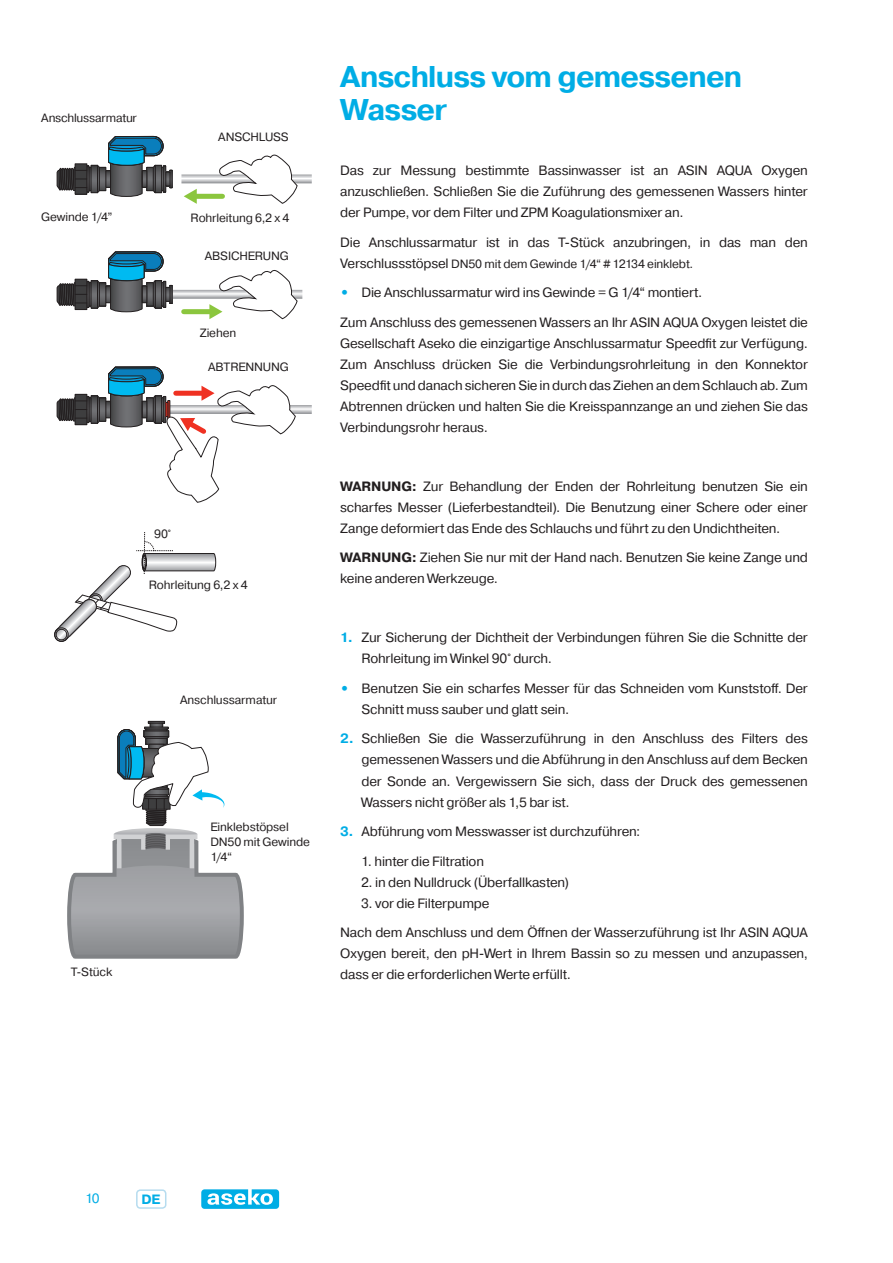
<style>
.page{position:relative;width:893px;height:1263px;background:#fff}
.page>*{position:absolute;margin:0;border:0;box-sizing:border-box;transform-origin:0 0}
.t1{font:700 30px/33px "Pragmatica";letter-spacing:-.03em;color:#00ade5}
.t2{font:13.5px/21px "Pragmatica";letter-spacing:-.015em;color:#231f20}
.t3{font:13.5px "Pragmatica";color:#00ade5}
.t4{font:700 13.5px "Pragmatica";color:#00ade5}
.t5{font:12px/15px "Pragmatica";letter-spacing:-.01em;color:#231f20}
.s1{font-size:13.5px}
.s2{font-weight:700;color:#00ade5}
.s3{font-weight:700}
</style>
<div class="page">
<div style="left:136px;top:1189px;width:30px;height:20px;border:2px solid #b6dcef;border-radius:4px"></div>
<svg style="left:201px;top:1189px;width:78px;height:20px"></svg>
<div style="left:163px;top:165px;width:3px;height:28px;border:1px solid #231f20"></div>
<div style="left:169px;top:170px;width:4px;height:18px;border:1px solid #231f20"></div>
<svg style="left:167px;top:173px;width:2px;height:11px"></svg>
<div style="left:165px;top:171px;width:6px;height:15px;border:1px solid #231f20"></div>
<svg style="left:56px;top:135px;width:108px;height:62px"></svg>
<svg style="left:181px;top:154px;width:131px;height:50px"></svg>
<div style="left:163px;top:281px;width:3px;height:27px;border:1px solid #231f20"></div>
<div style="left:169px;top:285px;width:4px;height:19px;border:1px solid #231f20"></div>
<svg style="left:167px;top:289px;width:2px;height:11px"></svg>
<div style="left:165px;top:287px;width:6px;height:15px;border:1px solid #231f20"></div>
<svg style="left:56px;top:251px;width:108px;height:62px"></svg>
<svg style="left:170px;top:270px;width:132px;height:50px"></svg>
<svg style="left:56px;top:366px;width:256px;height:137px"></svg>
<svg style="left:54px;top:532px;width:162px;height:110px"></svg>
<svg style="left:67px;top:721px;width:177px;height:238px"></svg>
<p class="t5" style="left:41px;top:111px;width:97px">Anschlussarmatur</p>
<p class="t5" style="left:218px;top:130px;width:72px">ANSCHLUSS</p>
<p class="t5" style="left:41px;top:209px;width:73px">Gewinde 1/4”</p>
<p class="t5" style="left:191px;top:211px;width:100px">Rohrleitung 6,2 x 4</p>
<p class="t5" style="left:205px;top:248px;width:86px">ABSICHERUNG</p>
<p class="t5" style="left:200px;top:326px;width:38px">Ziehen</p>
<p class="t5" style="left:208px;top:360px;width:82px">ABTRENNUNG</p>
<p class="t5" style="left:154px;top:527px;width:19px">90°</p>
<p class="t5" style="left:149px;top:577px;width:100px">Rohrleitung 6,2 x 4</p>
<p class="t5" style="left:180px;top:693px;width:99px">Anschlussarmatur</p>
<p class="t5" style="left:71px;top:965px;width:43px">T-Stück</p>
<p class="t5" style="left:210px;top:819px;width:101px">Einklebstöpsel<br>DN50 mit Gewinde<br>1/4“</p>
<h1 class="t1" style="left:340px;top:61px;width:404px">Anschluss vom gemessenen<br>Wasser</h1>
<p class="t2" style="left:340px;top:160px;width:469px;text-align:justify">Das zur Messung bestimmte Bassinwasser ist an ASIN AQUA Oxygen anzuschließen. Schließen Sie die Zuführung des gemessenen Wassers hinter der Pumpe, vor dem Filter und ZPM Koagulationsmixer an.</p>
<p class="t2" style="left:340px;top:232px;width:469px">Die Anschlussarmatur ist in das T-Stück anzubringen, in das man den</p>
<p class="t5" style="left:340px;top:256px;width:355px"><span class="s1">Verschlussstöpsel</span> DN50 mit dem Gewinde 1/4“ # 12134 einklebt.</p>
<p class="t2" style="left:340px;top:278px;width:469px;line-height:29.5px"><span class="s2">•</span> Die Anschlussarmatur wird ins Gewinde = G 1/4“ montiert.<br>Zum Anschluss des gemessenen Wassers an Ihr ASIN AQUA Oxygen leistet die</p>
<p class="t2" style="left:340px;top:333px;width:469px;text-align:justify">Gesellschaft Aseko die einzigartige Anschlussarmatur Speedfit zur Verfügung.<br>Zum Anschluss drücken Sie die Verbindungsrohrleitung in den Konnektor Speedfit und danach sicheren Sie in durch das Ziehen an dem Schlauch ab. Zum Abtrennen drücken und halten Sie die Kreisspannzange an und ziehen Sie das Verbindungsrohr heraus.</p>
<p class="t2" style="left:340px;top:476px;width:469px;text-align:justify"><span class="s3">WARNUNG:</span> Zur Behandlung der Enden der Rohrleitung benutzen Sie ein scharfes Messer (Lieferbestandteil). Die Benutzung einer Schere oder einer Zange deformiert das Ende des Schlauchs und führt zu den Undichtheiten.</p>
<p class="t2" style="left:340px;top:548px;width:469px"><span class="s3">WARNUNG:</span> Ziehen Sie nur mit der Hand nach. Benutzen Sie keine Zange und keine anderen Werkzeuge.</p>
<p class="t2" style="left:361px;top:628px;width:448px;text-indent:-21px"><span class="s2">1.</span> Zur Sicherung der Dichtheit der Verbindungen führen Sie die Schnitte der<br>Rohrleitung im Winkel 90° durch.</p>
<p class="t2" style="left:361px;top:678px;width:448px;text-indent:-21px"><span class="s2">•</span> Benutzen Sie ein scharfes Messer für das Schneiden vom Kunststoff. Der<br>Schnitt muss sauber und glatt sein.</p>
<p class="t2" style="left:361px;top:729px;width:448px;text-align:justify;text-indent:-21px"><span class="s2">2.</span> Schließen Sie die Wasserzuführung in den Anschluss des Filters des gemessenen Wassers und die Abführung in den Anschluss auf dem Becken der Sonde an. Vergewissern Sie sich, dass der Druck des gemessenen Wassers nicht größer als 1,5 bar ist.</p>
<p class="t2" style="left:340px;top:821px;width:302px"><span class="s2">3.</span> Abführung vom Messwasser ist durchzuführen:</p>
<p class="t2" style="left:361px;top:851px;width:124px">1. hinter die Filtration</p>
<p class="t2" style="left:361px;top:872px;width:210px">2. in den Nulldruck (Überfallkasten)</p>
<p class="t2" style="left:340px;top:888px;width:469px;line-height:29.5px;text-indent:21px">3. vor die Filterpumpe<br>Nach dem Anschluss und dem Öffnen der Wasserzuführung ist Ihr ASIN AQUA</p>
<p class="t2" style="left:340px;top:943px;width:469px">Oxygen bereit, den pH-Wert in Ihrem Bassin so zu messen und anzupassen, dass er die erforderlichen Werte erfüllt.</p>
<p class="t3" style="left:85px;top:1190px;width:16px">10</p>
<p class="t4" style="left:141px;top:1190px;width:21px">DE</p>
</div>
